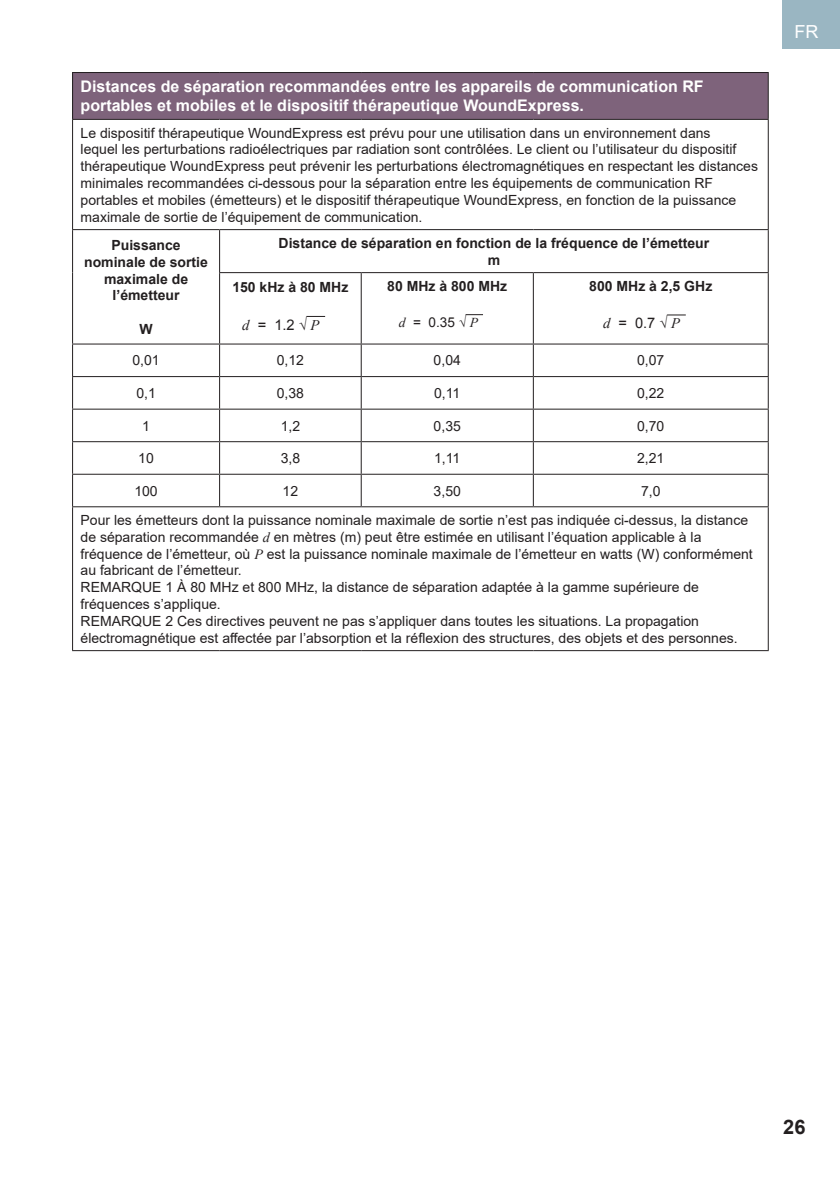
<style>
.page{position:relative;width:840px;height:1191px;background:#fff}
.page>*{position:absolute;margin:0;border:0;box-sizing:border-box;transform-origin:0 0}
.t1{font:700 20px "Arial";color:#231f20}
.t2{font:18px "Arial";color:#fff}
.Table_Heading{font:700 16px/19.2px "Arial";color:#fff}
.t3{font:14.6px "Arial";color:#231f20}
.Normal_7pt_no_ident{font:14px/16.8px "Arial";color:#231f20}
.No_ident_bold_7pt_ce{font:700 14px/16.8px "Arial";color:#231f20;text-align:center}
.Normal_7pt_no_ident-2{font:700 14px "Arial";color:#231f20}
.t4{font:13.6px "Arial";color:#231f20}
.s1{font-family:"Times New Roman";font-style:italic}
.s2{font-family:"Times New Roman"}
</style>
<div class="page">
<div style="left:781px;top:0;width:58px;height:49px;background:#9ab6c2"></div>
<div style="left:72px;top:72px;width:695px;height:47px;background:#7e637b"></div>
<hr style="left:72px;top:72px;width:147px;height:1px;background:#231f20">
<hr style="left:72px;top:73px;width:1px;height:46px;background:#231f20">
<hr style="left:219px;top:72px;width:142px;height:1px;background:#231f20">
<hr style="left:361px;top:72px;width:172px;height:1px;background:#231f20">
<hr style="left:533px;top:72px;width:235px;height:1px;background:#231f20">
<hr style="left:767px;top:73px;width:1px;height:46px;background:#231f20">
<hr style="left:72px;top:119px;width:147px;height:1px;background:#231f20">
<hr style="left:72px;top:120px;width:1px;height:109px;background:#231f20">
<hr style="left:219px;top:119px;width:142px;height:1px;background:#231f20">
<hr style="left:361px;top:119px;width:172px;height:1px;background:#231f20">
<hr style="left:533px;top:119px;width:235px;height:1px;background:#231f20">
<hr style="left:767px;top:120px;width:1px;height:109px;background:#231f20">
<hr style="left:767px;top:230px;width:1px;height:42px;background:#231f20">
<hr style="left:767px;top:507px;width:1px;height:143px;background:#231f20">
<hr style="left:72px;top:229px;width:147px;height:1px;background:#231f20">
<hr style="left:72px;top:230px;width:1px;height:43px;background:#231f20">
<hr style="left:72px;top:273px;width:1px;height:70px;background:#231f20">
<hr style="left:219px;top:229px;width:142px;height:1px;background:#231f20">
<hr style="left:219px;top:230px;width:1px;height:42px;background:#231f20">
<hr style="left:361px;top:229px;width:172px;height:1px;background:#231f20">
<hr style="left:533px;top:229px;width:235px;height:1px;background:#231f20">
<hr style="left:219px;top:272px;width:142px;height:1px;background:#231f20">
<hr style="left:219px;top:273px;width:1px;height:70px;background:#231f20">
<hr style="left:361px;top:272px;width:172px;height:1px;background:#231f20">
<hr style="left:360px;top:273px;width:1px;height:70px;background:#231f20">
<hr style="left:533px;top:272px;width:235px;height:1px;background:#231f20">
<hr style="left:532px;top:273px;width:1px;height:70px;background:#231f20">
<hr style="left:767px;top:273px;width:1px;height:70px;background:#231f20">
<hr style="left:72px;top:343px;width:147px;height:1px;background:#231f20">
<hr style="left:72px;top:344px;width:1px;height:32px;background:#231f20">
<hr style="left:219px;top:343px;width:142px;height:1px;background:#231f20">
<hr style="left:219px;top:344px;width:1px;height:32px;background:#231f20">
<hr style="left:361px;top:343px;width:172px;height:1px;background:#231f20">
<hr style="left:360px;top:344px;width:1px;height:32px;background:#231f20">
<hr style="left:533px;top:343px;width:235px;height:1px;background:#231f20">
<hr style="left:532px;top:344px;width:1px;height:32px;background:#231f20">
<hr style="left:767px;top:344px;width:1px;height:32px;background:#231f20">
<hr style="left:72px;top:376px;width:147px;height:1px;background:#231f20">
<hr style="left:72px;top:377px;width:1px;height:31px;background:#231f20">
<hr style="left:219px;top:376px;width:142px;height:1px;background:#231f20">
<hr style="left:219px;top:377px;width:1px;height:31px;background:#231f20">
<hr style="left:361px;top:376px;width:172px;height:1px;background:#231f20">
<hr style="left:360px;top:377px;width:1px;height:31px;background:#231f20">
<hr style="left:533px;top:376px;width:235px;height:1px;background:#231f20">
<hr style="left:532px;top:377px;width:1px;height:31px;background:#231f20">
<hr style="left:767px;top:377px;width:1px;height:31px;background:#231f20">
<hr style="left:72px;top:408px;width:147px;height:1px;background:#231f20">
<hr style="left:72px;top:409px;width:1px;height:32px;background:#231f20">
<hr style="left:219px;top:408px;width:142px;height:1px;background:#231f20">
<hr style="left:219px;top:409px;width:1px;height:32px;background:#231f20">
<hr style="left:361px;top:408px;width:172px;height:1px;background:#231f20">
<hr style="left:360px;top:409px;width:1px;height:32px;background:#231f20">
<hr style="left:533px;top:408px;width:235px;height:1px;background:#231f20">
<hr style="left:532px;top:409px;width:1px;height:32px;background:#231f20">
<hr style="left:767px;top:409px;width:1px;height:32px;background:#231f20">
<hr style="left:72px;top:441px;width:147px;height:1px;background:#231f20">
<hr style="left:72px;top:442px;width:1px;height:32px;background:#231f20">
<hr style="left:219px;top:441px;width:142px;height:1px;background:#231f20">
<hr style="left:219px;top:442px;width:1px;height:32px;background:#231f20">
<hr style="left:361px;top:441px;width:172px;height:1px;background:#231f20">
<hr style="left:360px;top:442px;width:1px;height:32px;background:#231f20">
<hr style="left:533px;top:441px;width:235px;height:1px;background:#231f20">
<hr style="left:532px;top:442px;width:1px;height:32px;background:#231f20">
<hr style="left:767px;top:442px;width:1px;height:32px;background:#231f20">
<hr style="left:72px;top:474px;width:147px;height:1px;background:#231f20">
<hr style="left:72px;top:475px;width:1px;height:31px;background:#231f20">
<hr style="left:219px;top:474px;width:142px;height:1px;background:#231f20">
<hr style="left:219px;top:475px;width:1px;height:31px;background:#231f20">
<hr style="left:361px;top:474px;width:172px;height:1px;background:#231f20">
<hr style="left:360px;top:475px;width:1px;height:31px;background:#231f20">
<hr style="left:533px;top:474px;width:235px;height:1px;background:#231f20">
<hr style="left:532px;top:475px;width:1px;height:31px;background:#231f20">
<hr style="left:767px;top:475px;width:1px;height:31px;background:#231f20">
<hr style="left:72px;top:506px;width:147px;height:1px;background:#231f20">
<hr style="left:72px;top:507px;width:1px;height:143px;background:#231f20">
<hr style="left:219px;top:506px;width:142px;height:1px;background:#231f20">
<hr style="left:361px;top:506px;width:172px;height:1px;background:#231f20">
<hr style="left:533px;top:506px;width:235px;height:1px;background:#231f20">
<hr style="left:72px;top:650px;width:147px;height:1px;background:#231f20">
<hr style="left:219px;top:650px;width:142px;height:1px;background:#231f20">
<hr style="left:361px;top:650px;width:172px;height:1px;background:#231f20">
<hr style="left:533px;top:650px;width:235px;height:1px;background:#231f20">
<svg style="left:306px;top:316px;width:19px;height:1px"></svg>
<svg style="left:465px;top:314px;width:17px;height:1px"></svg>
<svg style="left:667px;top:315px;width:18px;height:1px"></svg>
<p class="Table_Heading" style="left:80px;top:77px;width:624px">Distances de séparation recommandées entre les appareils de communication RF portables et mobiles et le dispositif thérapeutique WoundExpress.</p>
<p class="Normal_7pt_no_ident" style="left:80px;top:124px;width:678px">Le dispositif thérapeutique WoundExpress est prévu pour une utilisation dans un environnement dans<br>lequel les perturbations radioélectriques par radiation sont contrôlées. Le client ou l’utilisateur du dispositif thérapeutique WoundExpress peut prévenir les perturbations électromagnétiques en respectant les distances minimales recommandées ci-dessous pour la séparation entre les équipements de communication RF portables et mobiles (émetteurs) et le dispositif thérapeutique WoundExpress, en fonction de la puissance maximale de sortie de l’équipement de communication.</p>
<p class="No_ident_bold_7pt_ce" style="left:84px;top:237px;width:125px">Puissance nominale de sortie maximale de l’émetteur</p>
<p class="No_ident_bold_7pt_ce" style="left:139px;top:321px;width:15px">W</p>
<p class="No_ident_bold_7pt_ce" style="left:278px;top:235px;width:432px">Distance de séparation en fonction de la fréquence de l’émetteur</p>
<p class="No_ident_bold_7pt_ce" style="left:487px;top:251px;width:14px">m</p>
<p class="No_ident_bold_7pt_ce" style="left:232px;top:279px;width:117px">150 kHz à 80 MHz</p>
<p class="t3" style="left:242px;top:315px;width:79px"><span class="s1">d</span> = 1.2 <span class="s2">√</span> <span class="s1">P</span></p>
<p class="No_ident_bold_7pt_ce" style="left:387px;top:278px;width:121px">80 MHz à 800 MHz</p>
<p class="t4" style="left:398px;top:313px;width:81px"><span class="s1">d</span> = 0.35 <span class="s2">√</span> <span class="s1">P</span></p>
<p class="Normal_7pt_no_ident-2" style="left:589px;top:276px;width:124px">800 MHz à 2,5 GHz</p>
<p class="t3" style="left:602px;top:313px;width:78px"><span class="s1">d</span> = 0.7 <span class="s2">√</span> <span class="s1">P</span></p>
<p class="Normal_7pt_no_ident" style="left:132px;top:352px;width:29px">0,01</p>
<p class="Normal_7pt_no_ident" style="left:276px;top:352px;width:29px">0,12</p>
<p class="Normal_7pt_no_ident" style="left:433px;top:352px;width:29px">0,04</p>
<p class="Normal_7pt_no_ident" style="left:636px;top:352px;width:29px">0,07</p>
<p class="Normal_7pt_no_ident" style="left:136px;top:384px;width:21px">0,1</p>
<p class="Normal_7pt_no_ident" style="left:276px;top:384px;width:29px">0,38</p>
<p class="Normal_7pt_no_ident" style="left:434px;top:384px;width:28px">0,11</p>
<p class="Normal_7pt_no_ident" style="left:636px;top:384px;width:29px">0,22</p>
<p class="Normal_7pt_no_ident" style="left:142px;top:417px;width:9px">1</p>
<p class="Normal_7pt_no_ident" style="left:280px;top:417px;width:21px">1,2</p>
<p class="Normal_7pt_no_ident" style="left:433px;top:417px;width:29px">0,35</p>
<p class="Normal_7pt_no_ident" style="left:636px;top:417px;width:29px">0,70</p>
<p class="Normal_7pt_no_ident" style="left:138px;top:449px;width:17px">10</p>
<p class="Normal_7pt_no_ident" style="left:280px;top:449px;width:21px">3,8</p>
<p class="Normal_7pt_no_ident" style="left:434px;top:449px;width:28px">1,11</p>
<p class="Normal_7pt_no_ident" style="left:636px;top:449px;width:29px">2,21</p>
<p class="Normal_7pt_no_ident" style="left:134px;top:482px;width:25px">100</p>
<p class="Normal_7pt_no_ident" style="left:282px;top:482px;width:17px">12</p>
<p class="Normal_7pt_no_ident" style="left:433px;top:482px;width:29px">3,50</p>
<p class="Normal_7pt_no_ident" style="left:640px;top:482px;width:21px">7,0</p>
<p class="Normal_7pt_no_ident" style="left:80px;top:511px;width:673px">Pour les émetteurs dont la puissance nominale maximale de sortie n’est pas indiquée ci-dessus, la distance de séparation recommandée <span class="s1">d</span> en mètres (m) peut être estimée en utilisant l’équation applicable à la fréquence de l’émetteur, où <span class="s1">P</span> est la puissance nominale maximale de l’émetteur en watts (W) conformément au fabricant de l’émetteur.</p>
<p class="Normal_7pt_no_ident" style="left:80px;top:579px;width:619px">REMARQUE 1 À 80 MHz et 800 MHz, la distance de séparation adaptée à la gamme supérieure de fréquences s’applique.</p>
<p class="Normal_7pt_no_ident" style="left:80px;top:612px;width:658px">REMARQUE 2 Ces directives peuvent ne pas s’appliquer dans toutes les situations. La propagation électromagnétique est affectée par l’absorption et la réflexion des structures, des objets et des personnes.</p>
<p class="t2" style="left:794px;top:19px;width:25px">FR</p>
<h1 class="t1" style="left:782px;top:1112px;width:24px">26</h1>
</div>
